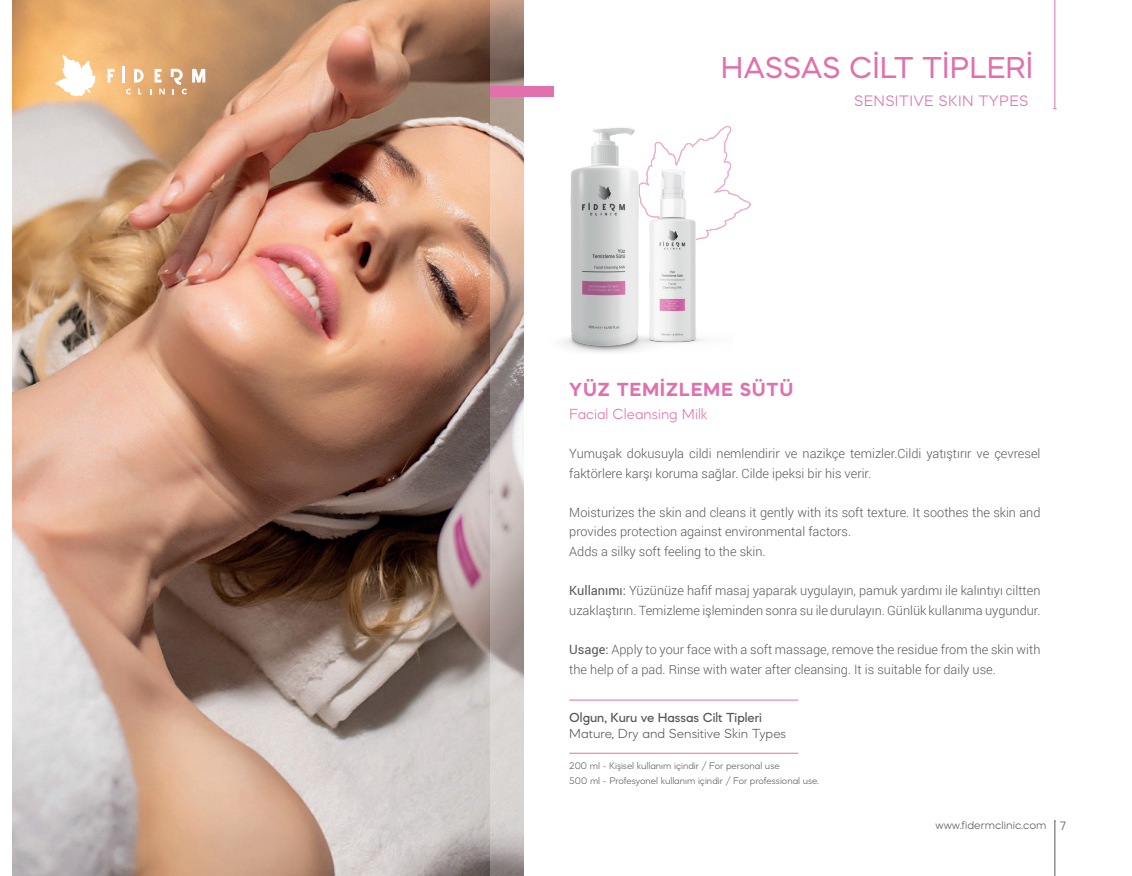
<style>
.page{position:relative;width:1132px;height:876px;background:#fff}
.page>*{position:absolute;margin:0;border:0;box-sizing:border-box;transform-origin:0 0}
.t1{font:30px "Mazzard H";color:#e170ac}
.t2{font:700 19.5px "Mazzard M";letter-spacing:.06em;color:#e170ac}
.t3{font:300 15px "Mazzard M";color:#e170ac}
.t4{font:300 15px "Mazzard H";letter-spacing:.02em;color:#e170ac}
.t5{font:300 13.5px "Mazzard M";color:#57585a}
.t6{font:500 13.5px "Mazzard M";color:#57585a}
.t7{font:300 12.75px/19.6px "Roboto";color:#57585a}
.t8{font:300 12px "Mazzard H";color:#57585a}
.t9{font:300 10.5px "Mazzard H";color:#57585a}
.t10{font:300 9.75px/15.3px "Mazzard M";color:#57585a}
.s1{font-weight:400}
</style>
<div class="page">
<img style="left:13px;top:0;width:477px;height:876px">
<hr style="left:1054px;top:0;width:1px;height:109px;background:#e170ac">
<hr style="left:1054px;top:821px;width:1px;height:55px;background:#57585a">
<hr style="left:569px;top:700px;width:229px;height:1px;background:#e170ac">
<hr style="left:569px;top:753px;width:229px;height:1px;background:#e170ac">
<svg style="left:107px;top:69px;width:7px;height:14px"></svg>
<svg style="left:122px;top:66px;width:3px;height:16px"></svg>
<svg style="left:134px;top:69px;width:10px;height:14px"></svg>
<svg style="left:154px;top:69px;width:7px;height:14px"></svg>
<svg style="left:126px;top:89px;width:5px;height:5px"></svg>
<svg style="left:138px;top:89px;width:3px;height:5px"></svg>
<svg style="left:171px;top:69px;width:34px;height:25px"></svg>
<svg style="left:159px;top:89px;width:6px;height:5px"></svg>
<svg style="left:55px;top:55px;width:40px;height:41px"></svg>
<svg style="left:490px;top:0;width:34px;height:876px;background:#beada5"></svg>
<div style="left:490px;top:86px;width:64px;height:10px;background:#e170ac"></div>
<svg style="left:697px;top:126px;width:54px;height:93px"></svg>
<img style="left:697px;top:151px;width:35px;height:191px">
<img style="left:562px;top:127px;width:135px;height:225px">
<h1 class="t1" style="left:720px;top:49px;width:314px">HASSAS CİLT TİPLERİ</h1>
<p class="t4" style="left:853px;top:92px;width:176px">SENSITIVE SKIN TYPES</p>
<h2 class="t2" style="left:569px;top:377px;width:225px">YÜZ TEMİZLEME SÜTÜ</h2>
<p class="t3" style="left:569px;top:405px;width:140px">Facial Cleansing Milk</p>
<p class="t7" style="left:569px;top:443px;width:472px">Yumuşak dokusuyla cildi nemlendirir ve nazikçe temizler.Cildi yatıştırır ve çevresel faktörlere karşı koruma sağlar. Cilde ipeksi bir his verir.</p>
<p class="t7" style="left:569px;top:502px;width:472px">Moisturizes the skin and cleans it gently with its soft texture. It soothes the skin and provides protection against environmental factors.<br>Adds a silky soft feeling to the skin.</p>
<p class="t7" style="left:569px;top:581px;width:472px"><span class="s1">Kullanımı:</span> Yüzünüze hafif masaj yaparak uygulayın, pamuk yardımı ile kalıntıyı ciltten uzaklaştırın. Temizleme işleminden sonra su ile durulayın. Günlük kullanıma uygundur.</p>
<p class="t7" style="left:569px;top:639px;width:472px"><span class="s1">Usage:</span> Apply to your face with a soft massage, remove the residue from the skin with the help of a pad. Rinse with water after cleansing. It is suitable for daily use.</p>
<p class="t6" style="left:569px;top:709px;width:194px">Olgun, Kuru ve Hassas Cilt Tipleri</p>
<p class="t5" style="left:569px;top:726px;width:218px">Mature, Dry and Sensitive Skin Types</p>
<p class="t10" style="left:569px;top:758px;width:251px">200 ml - Kişisel kullanım içindir / For personal use<br>500 ml - Profesyonel kullanım içindir / For professional use.</p>
<p class="t9" style="left:935px;top:819px;width:112px">www.fidermclinic.com</p>
<p class="t8" style="left:1059px;top:818px;width:8px">7</p>
</div>
